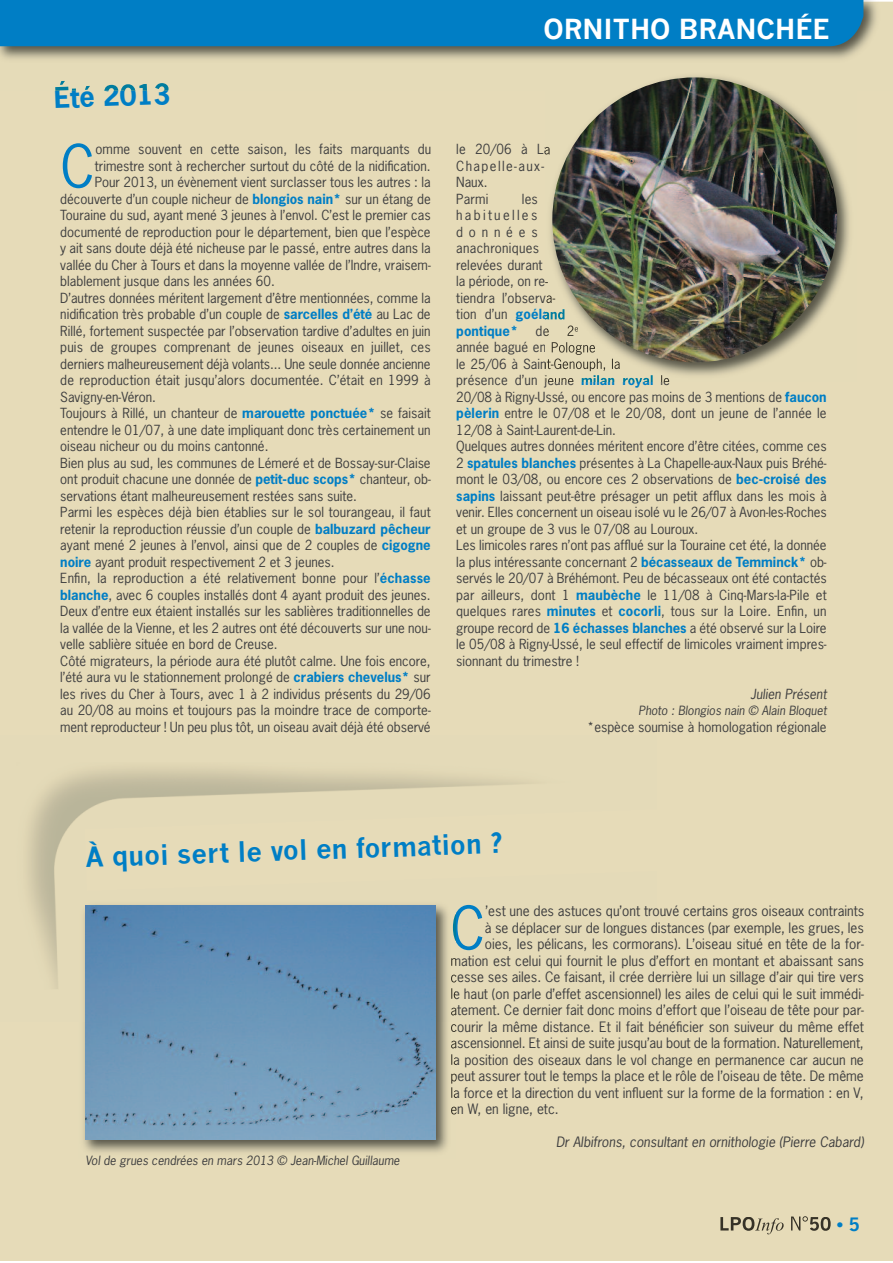
<style>
.page{position:relative;width:893px;height:1263px;background:#fff}
.page>*{position:absolute;margin:0;border:0;box-sizing:border-box;transform-origin:0 0}
.t1{font:55.95px "News Gothic Std";color:#007ec5}
.t2{font:55.5px "News Gothic Std";color:#007ec5}
.t3{font:700 27px "News Gothic";color:#007ec5}
.t4{font:700 27px "News Gothic";color:#fff}
.t5{font:700 27px "News Gothic Std";color:#007ec5}
.t6{font:700 18px "News Gothic";color:#007ec5}
.t7{font:13.5px "News Gothic Std";color:#3e3e3f}
.t8{font:italic 13.5px "News Gothic Std";color:#3e3e3f}
.t9{font:13.2px/16.5px "News Gothic Std";color:#3e3e3f}
.t10{font:italic 13.2px "News Gothic Std";color:#3e3e3f}
.t11{font:italic 12px "News Gothic Std";color:#3e3e3f}
.s1{font-weight:700;color:#007ec5}
</style>
<div class="page">
<div style="left:0;top:2px;width:893px;height:1259px;background:#e6dbb8"></div>
<svg style="left:720px;top:1217px;width:64px;height:17px"></svg>
<svg style="left:791px;top:1216px;width:40px;height:15px"></svg>
<img style="left:27px;top:768px;width:502px;height:248px">
<svg style="left:85px;top:802px;width:444px;height:89px"></svg>
<img style="left:0;top:0;width:893px;height:59px">
<img style="left:55px;top:81px;width:114px;height:10px">
<div style="left:0;top:0;width:863px;height:46px;background:#007ec5"></div>
<img style="left:546px;top:76px;width:304px;height:305px">
<svg style="left:546px;top:146px;width:4px;height:10px"></svg>
<svg style="left:546px;top:294px;width:9px;height:9px"></svg>
<img style="left:546px;top:309px;width:18px;height:12px">
<img style="left:546px;top:325px;width:27px;height:11px">
<svg style="left:575px;top:327px;width:3px;height:5px"></svg>
<img style="left:546px;top:358px;width:22px;height:13px">
<img style="left:546px;top:375px;width:28px;height:6px">
<img style="left:582px;top:375px;width:71px;height:6px">
<svg style="left:661px;top:375px;width:8px;height:6px"></svg>
<img style="left:552px;top:77px;width:285px;height:285px;border-radius:50%">
<img style="left:79px;top:899px;width:376px;height:254px">
<img style="left:453px;top:914px;width:2px;height:26px">
<svg style="left:451px;top:957px;width:4px;height:9px"></svg>
<svg style="left:451px;top:974px;width:4px;height:8px"></svg>
<svg style="left:451px;top:988px;width:4px;height:12px"></svg>
<svg style="left:451px;top:1007px;width:4px;height:8px"></svg>
<svg style="left:451px;top:1023px;width:4px;height:9px"></svg>
<svg style="left:451px;top:1040px;width:4px;height:8px"></svg>
<svg style="left:451px;top:1054px;width:4px;height:12px"></svg>
<svg style="left:451px;top:1073px;width:4px;height:25px"></svg>
<svg style="left:451px;top:1105px;width:4px;height:11px"></svg>
<img style="left:86px;top:906px;width:349px;height:234px">
<h3 class="t5" style="left:54px;top:83px;width:118px;rotate:-2deg">Été 2013</h3>
<h2 class="t2" style="left:60px;top:136px;width:36px">C</h2>
<p class="t9" style="left:95px;top:142px;width:337px">omme souvent en cette saison, les faits marquants du</p>
<p class="t9" style="left:95px;top:158px;width:337px">trimestre sont à rechercher surtout du côté de la nidification.</p>
<p class="t9" style="left:95px;top:175px;width:337px">Pour 2013, un évènement vient surclasser tous les autres : la</p>
<p class="t9" style="left:60px;top:191px;width:372px">découverte d’un couple nicheur de <span class="s1">blongios nain*</span> sur un étang de</p>
<p class="t9" style="left:60px;top:208px;width:372px">Touraine du sud, ayant mené 3 jeunes à l’envol. C’est le premier cas</p>
<p class="t9" style="left:60px;top:224px;width:372px">documenté de reproduction pour le département, bien que l’espèce</p>
<p class="t9" style="left:60px;top:241px;width:372px">y ait sans doute déjà été nicheuse par le passé, entre autres dans la</p>
<p class="t9" style="left:60px;top:257px;width:372px">vallée du Cher à Tours et dans la moyenne vallée de l’Indre, vraisem-</p>
<p class="t9" style="left:60px;top:274px;width:216px">blablement jusque dans les années 60.</p>
<p class="t9" style="left:60px;top:290px;width:372px">D’autres données méritent largement d’être mentionnées, comme la</p>
<p class="t9" style="left:60px;top:307px;width:372px">nidification très probable d’un couple de <span class="s1">sarcelles d’été</span> au Lac de</p>
<p class="t9" style="left:60px;top:323px;width:372px">Rillé, fortement suspectée par l’observation tardive d’adultes en juin</p>
<p class="t9" style="left:60px;top:340px;width:372px">puis de groupes comprenant de jeunes oiseaux en juillet, ces</p>
<p class="t9" style="left:60px;top:356px;width:372px">derniers malheureusement déjà volants... Une seule donnée ancienne</p>
<p class="t9" style="left:60px;top:373px;width:372px">de reproduction était jusqu’alors documentée. C’était en 1999 à</p>
<p class="t9" style="left:60px;top:389px;width:97px">Savigny-en-Véron.</p>
<p class="t9" style="left:60px;top:406px;width:372px">Toujours à Rillé, un chanteur de <span class="s1">marouette ponctuée*</span> se faisait</p>
<p class="t9" style="left:60px;top:422px;width:372px">entendre le 01/07, à une date impliquant donc très certainement un</p>
<p class="t9" style="left:60px;top:439px;width:210px">oiseau nicheur ou du moins cantonné.</p>
<p class="t9" style="left:60px;top:455px;width:372px">Bien plus au sud, les communes de Lémeré et de Bossay-sur-Claise</p>
<p class="t9" style="left:60px;top:472px;width:372px">ont produit chacune une donnée de <span class="s1">petit-duc scops*</span> chanteur, ob-</p>
<p class="t9" style="left:60px;top:488px;width:298px">servations étant malheureusement restées sans suite.</p>
<p class="t9" style="left:60px;top:505px;width:372px">Parmi les espèces déjà bien établies sur le sol tourangeau, il faut</p>
<p class="t9" style="left:60px;top:521px;width:372px">retenir la reproduction réussie d’un couple de <span class="s1">balbuzard pêcheur</span></p>
<p class="t9" style="left:60px;top:538px;width:372px">ayant mené 2 jeunes à l’envol, ainsi que de 2 couples de <span class="s1">cigogne</span></p>
<p class="t9" style="left:60px;top:554px;width:276px"><span class="s1">noire</span> ayant produit respectivement 2 et 3 jeunes.</p>
<p class="t9" style="left:60px;top:571px;width:372px">Enfin, la reproduction a été relativement bonne pour l’<span class="s1">échasse</span></p>
<p class="t9" style="left:60px;top:587px;width:372px"><span class="s1">blanche</span>, avec 6 couples installés dont 4 ayant produit des jeunes.</p>
<p class="t9" style="left:60px;top:604px;width:372px">Deux d’entre eux étaient installés sur les sablières traditionnelles de</p>
<p class="t9" style="left:60px;top:620px;width:372px">la vallée de la Vienne, et les 2 autres ont été découverts sur une nou-</p>
<p class="t9" style="left:60px;top:637px;width:219px">velle sablière située en bord de Creuse.</p>
<p class="t9" style="left:60px;top:653px;width:372px">Côté migrateurs, la période aura été plutôt calme. Une fois encore,</p>
<p class="t9" style="left:60px;top:670px;width:372px">l’été aura vu le stationnement prolongé de <span class="s1">crabiers chevelus*</span> sur</p>
<p class="t9" style="left:60px;top:686px;width:372px">les rives du Cher à Tours, avec 1 à 2 individus présents du 29/06</p>
<p class="t9" style="left:60px;top:703px;width:372px">au 20/08 au moins et toujours pas la moindre trace de comporte-</p>
<p class="t9" style="left:60px;top:719px;width:372px">ment reproducteur ! Un peu plus tôt, un oiseau avait déjà été observé</p>
<h3 class="t4" style="left:543px;top:12px;width:288px">ORNITHO BRANCHÉE</h3>
<p class="t9" style="left:456px;top:142px;width:96px">le 20/06 à La<br>Chapelle-aux-<br>Naux.<br>Parmi</p>
<p class="t9" style="left:456px;top:191px;width:110px;text-indent:66px">les habituelles données anachroniques relevées durant<br>la période, on re&shy;tiendra l’observa&shy;tion d’un <span class="s1">goéland pontique*</span></p>
<p class="t9" style="left:456px;top:323px;width:372px;text-indent:79px">de<br>année bagué en Pologne<br>le 25/06 à Saint-Genouph, la<br>présence d’un jeune <span class="s1">milan royal</span> le<br>20/08 à Rigny-Ussé, ou encore pas moins de 3 mentions de <span class="s1">faucon pèlerin</span> entre le 07/08 et le 20/08, dont un jeune de l’année le 12/08 à Saint-Laurent-de-Lin.<br>Quelques autres données méritent encore d’être citées, comme ces 2 <span class="s1">spatules blanches</span> présentes à La Chapelle-aux-Naux puis Bréhé&shy;mont le 03/08, ou encore ces 2 observations de <span class="s1">bec-croisé des sapins</span> laissant peut-être présager un petit afflux dans les mois à venir. Elles concernent un oiseau isolé vu le 26/07 à Avon-les-Roches et un groupe de 3 vus le 07/08 au Louroux.<br>Les limicoles rares n’ont pas afflué sur la Touraine cet été, la donnée la plus intéressante concernant 2 <span class="s1">bécasseaux de Temminck*</span> ob&shy;servés le 20/07 à Bréhémont. Peu de bécasseaux ont été contactés par ailleurs, dont 1 <span class="s1">maubèche</span> le 11/08 à Cinq-Mars-la-Pile et quelques rares <span class="s1">minutes</span> et <span class="s1">cocorli</span>, tous sur la Loire. Enfin, un groupe record de <span class="s1">16 échasses blanches</span> a été observé sur la Loire le 05/08 à Rigny-Ussé, le seul effectif de limicoles vraiment impres&shy;sionnant du trimestre !</p>
<p class="t10" style="left:751px;top:687px;width:77px">Julien Présent</p>
<p class="t11" style="left:639px;top:704px;width:190px">Photo : Blongios nain © Alain Bloquet</p>
<p class="t9" style="left:587px;top:719px;width:241px">*espèce soumise à homologation régionale</p>
<h3 class="t3" style="left:85px;top:841px;width:419px;rotate:-2deg">À quoi sert le vol en formation ?</h3>
<h1 class="t1" style="left:450px;top:897px;width:36px">C</h1>
<p class="t7" style="left:486px;top:904px;width:380px">’est une des astuces qu’ont trouvé certains gros oiseaux contraints</p>
<p class="t7" style="left:485px;top:920px;width:380px">à se déplacer sur de longues distances (par exemple, les grues, les</p>
<p class="t7" style="left:485px;top:937px;width:380px">oies, les pélicans, les cormorans). L’oiseau situé en tête de la for-</p>
<p class="t7" style="left:450px;top:953px;width:415px">mation est celui qui fournit le plus d’effort en montant et abaissant sans</p>
<p class="t7" style="left:450px;top:970px;width:415px">cesse ses ailes. Ce faisant, il crée derrière lui un sillage d’air qui tire vers</p>
<p class="t7" style="left:450px;top:986px;width:415px">le haut (on parle d’effet ascensionnel) les ailes de celui qui le suit immédi-</p>
<p class="t7" style="left:450px;top:1003px;width:415px">atement. Ce dernier fait donc moins d’effort que l’oiseau de tête pour par-</p>
<p class="t7" style="left:450px;top:1019px;width:415px">courir la même distance. Et il fait bénéficier son suiveur du même effet</p>
<p class="t7" style="left:450px;top:1036px;width:415px">ascensionnel. Et ainsi de suite jusqu’au bout de la formation. Naturellement,</p>
<p class="t7" style="left:450px;top:1052px;width:415px">la position des oiseaux dans le vol change en permanence car aucun ne</p>
<p class="t7" style="left:450px;top:1069px;width:415px">peut assurer tout le temps la place et le rôle de l’oiseau de tête. De même</p>
<p class="t7" style="left:450px;top:1085px;width:415px">la force et la direction du vent influent sur la forme de la formation : en V,</p>
<p class="t7" style="left:450px;top:1102px;width:110px">en W, en ligne, etc.</p>
<p class="t8" style="left:556px;top:1135px;width:309px">Dr Albifrons, consultant en ornithologie (Pierre Cabard)</p>
<p class="t11" style="left:85px;top:1154px;width:316px">Vol de grues cendrées en mars 2013 © Jean-Michel Guillaume</p>
<h3 class="t6" style="left:837px;top:1213px;width:25px">• 5</h3>
</div>
